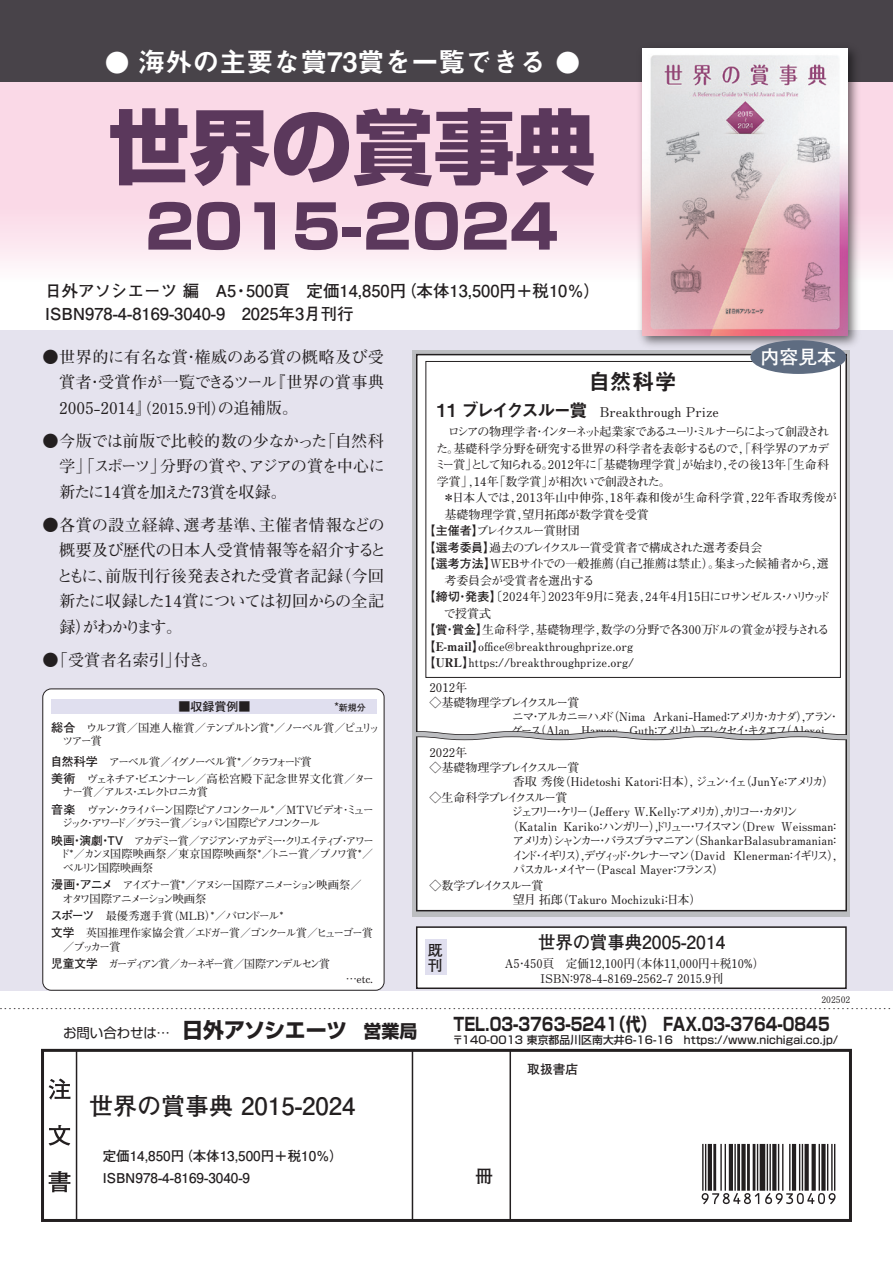
<style>
.page{position:relative;width:893px;height:1263px;background:#fff}
.page>*{position:absolute;margin:0;border:0;box-sizing:border-box;transform-origin:0 0}
.t1{font:800 81px "Shin Go Pro";color:#5b385c}
.t2{font:800 60px "Shin Go Pro";color:#5b385c}
.t3{font:27px "Midashi Go Pro MB31";color:#fff}
.t4{font:700 24px "Futo Go B101 Pro";color:#231f20}
.t5{font:22.5px "Midashi Go Pro MB31";color:#231f20}
.t6{font:700 18.9px "Futo Go B101 Pro";color:#fff}
.t7{font:700 18px "Shin Go Pro";color:#231f20}
.t8{font:700 18px "Futo Go B101 Pro";color:#231f20}
.t9{font:700 16.5px/22.5px "Futo Go B101 Pro";color:#231f20}
.t10{font:700 16.2px/25.5px "Futo Min A101 Pro";letter-spacing:-.01em;color:#231f20;text-align:justify}
.t11{font:700 15px/15px "Futo Go B101 Pro";color:#231f20}
.t12{font:700 13.5px/21.6px "Futo Go B101 Pro";color:#231f20}
.t13{font:700 13.5px "Futo Min A101 Pro";color:#231f20}
.t14{font:700 12.75px "Futo Go B101 Pro";color:#231f20}
.t15{font:700 12px/16.5px "Futo Min A101 Pro";color:#231f20;text-align:justify}
.t16{font:700 12px "Futo Min A101 Pro";letter-spacing:-.06em;color:#231f20}
.t17{font:700 12px "Futo Min A101 Pro";letter-spacing:-.16em;color:#231f20}
.t18{font:700 12px "Futo Min A101 Pro";letter-spacing:-.105em;color:#231f20}
.t19{font:700 12px "Futo Min A101 Pro";letter-spacing:-.265em;color:#231f20}
.t20{font:700 12px "Futo Min A101 Pro";letter-spacing:-.04em;color:#231f20}
.t21{font:700 12px "Futo Min A101 Pro";letter-spacing:.025em;color:#231f20}
.t22{font:700 12px "Futo Min A101 Pro";letter-spacing:-.065em;color:#231f20}
.t23{font:700 12px "Futo Min A101 Pro";letter-spacing:-.115em;color:#231f20}
.t24{font:700 12px "Futo Min A101 Pro";letter-spacing:-.07em;color:#231f20}
.t25{font:700 12px "Futo Min A101 Pro";letter-spacing:-.17em;color:#231f20}
.t26{font:700 12px "Futo Min A101 Pro";letter-spacing:-.02em;color:#231f20}
.t27{font:700 12px "Futo Min A101 Pro";letter-spacing:-.13em;color:#231f20}
.t28{font:700 11.25px/13.5px "Futo Min A101 Pro";letter-spacing:-.16em;color:#231f20}
.t29{font:700 11.25px/17.4px "Futo Min A101 Pro";letter-spacing:-.22em;color:#231f20}
.t30{font:700 11.25px/17.4px "Futo Min A101 Pro";letter-spacing:-.13em;color:#231f20}
.t31{font:700 11.25px/17.4px "Futo Min A101 Pro";letter-spacing:-.09em;color:#231f20}
.t32{font:700 11.25px/13.5px "Futo Min A101 Pro";color:#231f20}
.t33{font:700 11.25px/17.4px "Futo Min A101 Pro";letter-spacing:-.2em;color:#231f20}
.t34{font:500 10.8px "Shin Go Pro";letter-spacing:.005em;color:#231f20}
.t35{font:700 9px "Futo Min A101 Pro";color:#231f20}
.s1{font-family:"Shin Go Pro";font-weight:700;font-size:24.75px}
.s2{font-size:15px}
.s3{font-family:"Futo Go B101 Pro";font-size:12px}
.s4{font-family:"Midashi Go Pro MB31";font-weight:400;font-size:18px}
.s5{font-family:"Futo Go B101 Pro"}
.s6{font-family:"Ryumin Pro";font-weight:800}
.s7{font-size:21px}
</style>
<div class="page">
<svg style="left:702px;top:1144px;width:134px;height:60px"></svg>
<div style="left:41px;top:1049px;width:811px;height:173px;border:3px solid #231f20"></div>
<hr style="left:76px;top:1050px;width:1px;height:170px;background:#231f20">
<hr style="left:509px;top:1050px;width:2px;height:170px;background:#231f20">
<svg style="left:49px;top:1078px;width:21px;height:21px"></svg>
<svg style="left:49px;top:1125px;width:21px;height:20px"></svg>
<svg style="left:49px;top:1171px;width:21px;height:21px"></svg>
<hr style="left:412px;top:1050px;width:1px;height:170px;background:#231f20">
<div style="left:0;top:331px;width:893px;height:660px;background:#e5e3ee"></div>
<div style="left:0;top:82px;width:893px;height:201px;background:linear-gradient(to bottom,#f9d1e2,#fdeef4)"></div>
<div style="left:0;top:0;width:893px;height:82px;background:#484349"></div>
<img style="left:634px;top:48px;width:231px;height:302px">
<img style="left:642px;top:48px;width:205px;height:287px">
<div style="left:412px;top:350px;width:438px;height:567px;background:#bcbdc0"></div>
<div style="left:416px;top:353px;width:431px;height:559px;background:#fff"></div>
<div style="left:425px;top:361px;width:416px;height:317px;background:#fff;border:1px solid #231f20"></div>
<svg style="left:416px;top:728px;width:431px;height:15px"></svg>
<div style="left:750px;top:340px;width:96px;height:34px;background:#5e6c81;border-radius:50%"></div>
<div style="left:43px;top:689px;width:341px;height:301px;background:#fff;border-radius:9px"></div>
<div style="left:42px;top:688px;width:342px;height:302px;border:1px solid #231f20;border-radius:9px"></div>
<div style="left:52px;top:699px;width:325px;height:15px;background:#e0dfef"></div>
<div style="left:416px;top:926px;width:431px;height:63px;background:#fff;border:2px solid #231f20"></div>
<div style="left:425px;top:940px;width:21px;height:35px;background:#e0dfef"></div>
<h3 class="t3" style="left:105px;top:40px;width:477px"><span class="s1">●</span> 海外の主要な賞73賞を一覧できる <span class="s1">●</span></h3>
<h1 class="t1" style="left:108px;top:83px;width:489px">世界の賞事典</h1>
<h2 class="t2" style="left:145px;top:179px;width:415px">2015-2024</h2>
<h3 class="t9" style="left:45px;top:278px;width:548px">日外アソシエーツ 編　A5・500頁　定価14,850円（本体13,500円＋税10％)<br>ISBN978-4-8169-3040-9　2025年3月刊行</h3>
<h3 class="t10" style="left:59px;top:342px;width:327px;text-indent:-17px">●世界的に有名な賞・権威のある賞の概略及び受賞者・受賞作が一覧できるツール『世界の賞事典2005-2014』<span class="s2">（2015.9刊）</span>の追補版。</h3>
<h3 class="t10" style="left:59px;top:426px;width:327px;text-indent:-17px">●今版では前版で比較的数の少なかった「自然科学」「スポーツ」分野の賞や、アジアの賞を中心に新たに14賞を加えた73賞を収録。</h3>
<h3 class="t10" style="left:57px;top:510px;width:331px;text-align:left;text-indent:-14px">●各賞の設立経緯、選考基準、主催者情報などの概要及び歴代の日本人受賞情報等を紹介するとともに、前版刊行後発表された受賞者記録（今回新たに収録した14賞については初回からの全記録）がわかります。</h3>
<h3 class="t10" style="left:43px;top:645px;width:177px">●「受賞者名索引」付き。</h3>
<p class="t28" style="left:62px;top:719px;width:319px;text-indent:-11px"><span class="s3">総合　</span>ウルフ賞／国連人権賞／テンプルトン賞*／ノーベル賞／ピュリッツアー賞</p>
<p class="t30" style="left:50px;top:751px;width:325px"><span class="s3">自然科学　</span>アーベル賞／イグノーベル賞*／クラフォード賞<br><span class="s3">美術　</span>ヴェネチア・ビエンナーレ／高松宮殿下記念世界文化賞／ター</p>
<p class="t28" style="left:51px;top:782px;width:324px;line-height:17.4px;text-indent:11px">ナー賞／アルス・エレクトロニカ賞<br><span class="s3">音楽　</span>ヴァン・クライバーン国際ピアノコンクール*／MTVビデオ・ミュー</p>
<p class="t29" style="left:51px;top:813px;width:324px;text-indent:11px">ジック・アワード／グラミー賞／ショパン国際ピアノコンクール<br><span class="s3">映画・演劇・TV　</span>アカデミー賞／アジアン・アカデミー・クリエイティブ・アワー</p>
<p class="t32" style="left:60px;top:846px;width:315px">ド*／カンヌ国際映画祭／東京国際映画祭*／トニー賞／ブノワ賞*／ベルリン国際映画祭</p>
<p class="t28" style="left:63px;top:877px;width:312px;text-indent:-11px"><span class="s3">漫画・アニメ　</span>アイズナー賞*／アヌシー国際アニメーション映画祭／　オタワ国際アニメーション映画祭</p>
<p class="t31" style="left:50px;top:906px;width:324px"><span class="s3">スポーツ　</span>最優秀選手賞（MLB）*／バロンドール*<br><span class="s3">文学　</span>英国推理作家協会賞／エドガー賞／ゴンクール賞／ヒューゴー賞</p>
<p class="t33" style="left:51px;top:937px;width:280px;text-indent:12px">／ブッカー賞<br><span class="s3">児童文学　</span>ガーディアン賞／カーネギー賞／国際アンデルセン賞</p>
<p class="t28" style="left:346px;top:971px;width:29px">…etc.</p>
<h3 class="t6" style="left:760px;top:341px;width:77px">内容見本</h3>
<h3 class="t5" style="left:588px;top:363px;width:90px">自然科学</h3>
<p class="t13" style="left:437px;top:401px;width:284px"><span class="s4">11 ブレイクスルー賞</span> Breakthrough Prize</p>
<p class="t15" style="left:434px;top:422px;width:396px">　ロシアの物理学者・インターネット起業家であるユーリ・ミルナーらによって創設された｡基礎科学分野を研究する世界の科学者を表彰するもので,「科学界のアカデミー賞」として知られる。2012年に「基礎物理学賞」が始まり,その後13年「生命科学賞」,14年「数学賞」が相次いで創設された。</p>
<p class="t21" style="left:443px;top:488px;width:396px">＊日本人では,2013年山中伸弥,18年森和俊が生命科学賞,22年香取秀俊が</p>
<p class="t15" style="left:444px;top:505px;width:206px">基礎物理学賞,望月拓郎が数学賞を受賞</p>
<p class="t25" style="left:423px;top:521px;width:158px"><span class="s5">【主催者】</span>ブレイクスルー賞財団</p>
<p class="t22" style="left:423px;top:538px;width:340px"><span class="s5">【選考委員】</span>過去のブレイクスルー賞受賞者で構成された選考委員会</p>
<p class="t20" style="left:423px;top:554px;width:407px"><span class="s5">【選考方法】</span>WEBサイトでの一般推薦（自己推薦は禁止）。集まった候補者から,選</p>
<p class="t26" style="left:444px;top:571px;width:151px">考委員会が受賞者を選出する</p>
<p class="t16" style="left:423px;top:587px;width:409px"><span class="s5">【締切・発表】</span>〔2024年〕2023年9月に発表,24年4月15日にロサンゼルス・ハリウッド</p>
<p class="t15" style="left:444px;top:604px;width:49px">で授賞式</p>
<p class="t15" style="left:424px;top:620px;width:407px"><span class="s5">【賞・賞金】</span>生命科学,基礎物理学,数学の分野で各300万ドルの賞金が授与される</p>
<p class="t15" style="left:423px;top:637px;width:211px"><span class="s5">【</span><span class="s6">E-mail</span><span class="s5">】</span>office@breakthroughprize.org</p>
<p class="t15" style="left:423px;top:653px;width:212px"><span class="s5">【</span><span class="s6">URL</span><span class="s5">】</span>https://breakthroughprize.org/</p>
<p class="t15" style="left:429px;top:678px;width:39px">2012年</p>
<p class="t23" style="left:429px;top:693px;width:151px">◇基礎物理学ブレイクスルー賞</p>
<p class="t18" style="left:512px;top:707px;width:329px">ニマ・アルカニ＝ハメド（Nima Arkani-Hamed：アメリカ・カナダ），アラン・</p>
<p class="t15" style="left:511px;top:721px;width:315px">グース（Alan Harvey Guth：アメリカ），アレクセイ・キタエフ（Alexei</p>
<p class="t15" style="left:429px;top:743px;width:39px">2022年</p>
<p class="t23" style="left:429px;top:758px;width:151px">◇基礎物理学ブレイクスルー賞</p>
<p class="t15" style="left:513px;top:772px;width:323px">香取 秀俊（Hidetoshi Katori：日本）, ジュン・イェ（JunYe：アメリカ）</p>
<p class="t27" style="left:429px;top:788px;width:139px">◇生命科学ブレイクスルー賞</p>
<p class="t19" style="left:511px;top:802px;width:311px">ジェフリー・ケリー（Jeffery W.Kelly：アメリカ），カリコー・カタリン　　</p>
<p class="t15" style="left:507px;top:817px;width:336px">（Katalin Kariko：ハンガリー），ドリュー・ワイスマン（Drew Weissman：</p>
<p class="t15" style="left:512px;top:831px;width:330px">アメリカ）シャンカー・バラスブラマニアン（ShankarBalasubramanian：</p>
<p class="t17" style="left:512px;top:846px;width:335px">インド・イギリス），デヴィッド・クレナーマン（David Klenerman：イギリス），</p>
<p class="t24" style="left:513px;top:860px;width:213px">パスカル・メイヤー（Pascal Mayer：フランス）</p>
<p class="t15" style="left:513px;top:877px;width:190px;line-height:14.4px;text-indent:-83px">◇数学ブレイクスルー賞<br>望月 拓郎（Takuro Mochizuki：日本）</p>
<p class="t11" style="left:428px;top:941px;width:16px">既刊</p>
<h3 class="t8" style="left:538px;top:928px;width:189px">世界の賞事典2005-2014</h3>
<p class="t15" style="left:505px;top:955px;width:261px;line-height:14.4px;text-align:center">A5・450頁　定価12,100円（本体11,000円＋税10％）<br>ISBN：978-4-8169-2562-7 2015.9刊</p>
<p class="t35" style="left:821px;top:992px;width:30px">202502</p>
<p class="t35" style="left:-2px;top:1001px;width:895px">･････････････････････････････････････････････････････････････････････････････････････････････････････････････････････････････････････････････････････････････････････････････････････････････････</p>
<h3 class="t7" style="left:63px;top:1009px;width:768px"><sub>お問い合わせは…</sub> <span class="s7">日外アソシエーツ</span> 営業局　　TEL.03-3763-5241（代）　FAX.03-3764-0845</h3>
<p class="t34" style="left:452px;top:1030px;width:387px">〒140-0013 東京都品川区南大井6-16-16　https://www.nichigai.co.jp/</p>
<h3 class="t4" style="left:89px;top:1086px;width:268px">世界の賞事典 2015-2024</h3>
<p class="t12" style="left:89px;top:1143px;width:255px">　定価14,850円（本体13,500円＋税10％）　ISBN978-4-8169-3040-9</p>
<p class="t14" style="left:527px;top:1059px;width:52px">取扱書店</p>
<h3 class="t8" style="left:475px;top:1161px;width:19px">冊</h3>
</div>
